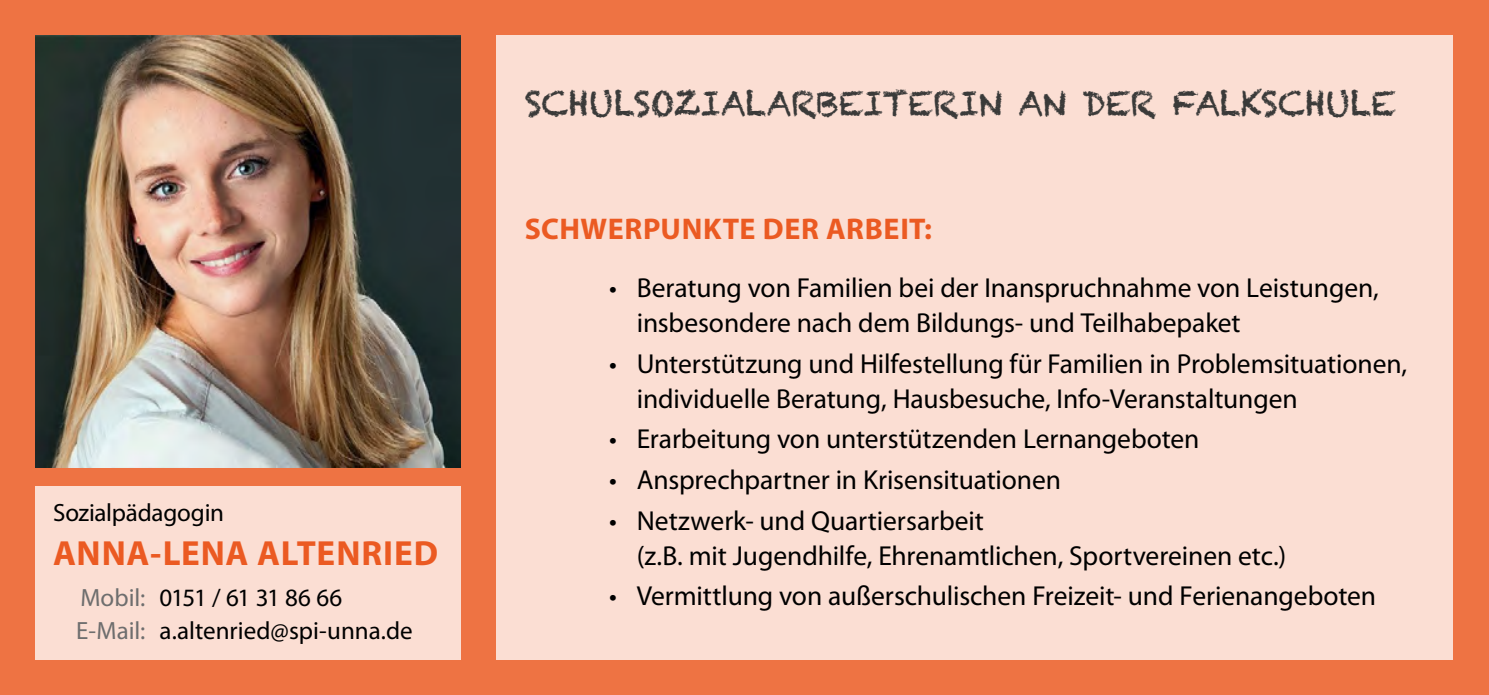
<style>
.page{position:relative;width:1489px;height:695px;background:#fff}
.page>*{position:absolute;margin:0;border:0;box-sizing:border-box;transform-origin:0 0}
.t1{font:700 35px "Myriad Pro";letter-spacing:.02em;color:#eb5a22}
.t2{font:33.75px "Chalkduster";letter-spacing:-.01em;color:#3a3a39}
.t3{font:700 30px "Myriad Pro";letter-spacing:.02em;color:#eb5a22}
.t4{font:27.5px/35px "Myriad Pro";letter-spacing:-.005em;color:#000}
.t5{font:25px/33px "Myriad Pro";letter-spacing:-.005em;color:#000}
.s1{color:#6e6e6e}
</style>
<div class="page">
<div style="left:0;top:0;width:1488px;height:694px;background:#ee7343"></div>
<div style="left:35px;top:485px;width:426px;height:174px;background:#fbded3"></div>
<div style="left:496px;top:35px;width:956px;height:624px;background:#fbded3"></div>
<img style="left:35px;top:35px;width:426px;height:432px">
<p class="t5" style="left:53px;top:495px;width:172px">Sozialpädagogin</p>
<p class="t1" style="left:53px;top:529px;width:386px">ANNA-LENA ALTENRIED</p>
<p class="t5" style="left:76px;top:580px;width:338px"><span class="s1">Mobil:</span> 0151 / 61 31 86 66<br><span class="s1">E-Mail:</span> a.altenried@spi-unna.de</p>
<p class="t2" style="left:524px;top:83px;width:873px">SCHULSOZIALARBEITERIN AN DER FALKSCHULE</p>
<p class="t3" style="left:524px;top:209px;width:409px">SCHWERPUNKTE DER ARBEIT:</p>
<p class="t4" style="left:636px;top:270px;width:743px;text-indent:-28px">• Beratung von Familien bei der Inanspruchnahme von Leistungen, insbesondere nach dem Bildungs- und Teilhabepaket</p>
<p class="t4" style="left:636px;top:345px;width:772px;text-indent:-28px">• Unterstützung und Hilfestellung für Familien in Problemsituationen, individuelle Beratung, Hausbesuche, Info-Veranstaltungen</p>
<p class="t4" style="left:609px;top:421px;width:592px">• Erarbeitung von unterstützenden Lernangeboten</p>
<p class="t4" style="left:609px;top:461px;width:453px">• Ansprechpartner in Krisensituationen</p>
<p class="t4" style="left:636px;top:502px;width:651px;text-indent:-28px">• Netzwerk- und Quartiersarbeit<br>(z.B. mit Jugendhilfe, Ehrenamtlichen, Sportvereinen etc.)</p>
<p class="t4" style="left:609px;top:578px;width:768px">• Vermittlung von außerschulischen Freizeit- und Ferienangeboten</p>
</div>
